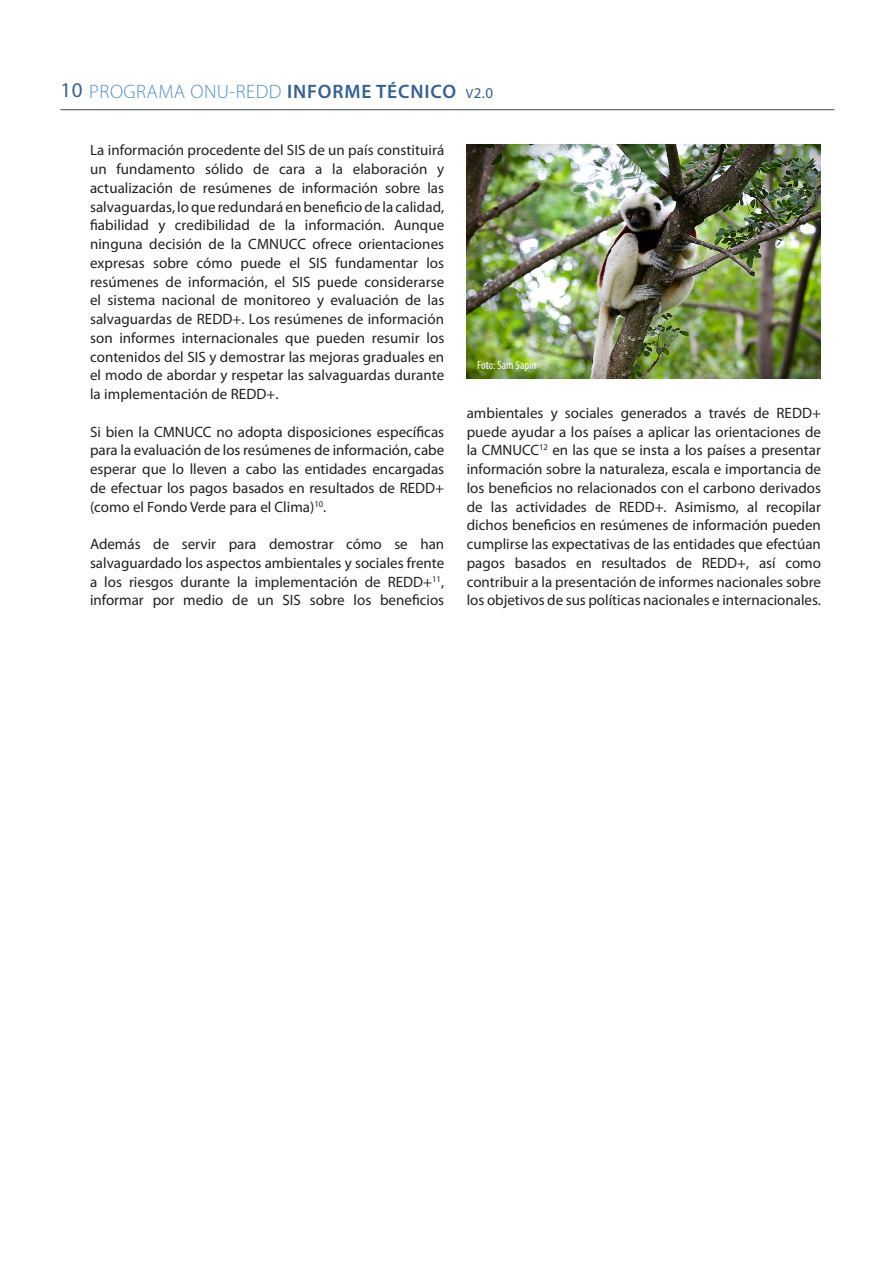
<style>
.page{position:relative;width:893px;height:1263px;background:#fff}
.page>*{position:absolute;margin:0;border:0;box-sizing:border-box;transform-origin:0 0}
.t1{font:300 19.5px "Myriad Pro";letter-spacing:.025em;color:#5090cc}
.t2{font:15px/18.8px "Myriad Pro";color:#231f20;text-align:justify}
.Normal1{font:condensed 12px "Myriad Pro";color:#fff}
.s1{font-weight:400;font-size:21px;color:#356093}
.s2{font-weight:600;color:#356093}
.s3{font-weight:400;font-size:13.5px;color:#356093}
.s4{font-weight:400;font-size:15px;color:#356093}
</style>
<div class="page">
<hr style="left:60px;top:109px;width:774px;height:1px;background:#40454e">
<img style="left:467px;top:144px;width:354px;height:234px">
<h1 class="t1" style="left:60px;top:80px;width:434px"><span class="s1">10</span> PROGRAMA ONU-REDD <span class="s2">INFORME TÉCNICO</span> <span class="s3">V</span><span class="s4">2.0</span></h1>
<p class="t2" style="left:90px;top:141px;width:356px">La información procedente del SIS de un país constituirá un fundamento sólido de cara a la elaboración y actualización de resúmenes de información sobre las salvaguardas, lo que redundará en beneficio de la calidad, fiabilidad y credibilidad de la información. Aunque ninguna decisión de la CMNUCC ofrece orientaciones expresas sobre cómo puede el SIS fundamentar los resúmenes de información, el SIS puede considerarse el sistema nacional de monitoreo y evaluación de las salvaguardas de REDD+. Los resúmenes de información son informes internacionales que pueden resumir los contenidos del SIS y demostrar las mejoras graduales en el modo de abordar y respetar las salvaguardas durante la implementación de REDD+.</p>
<p class="t2" style="left:90px;top:422px;width:356px">Si bien la CMNUCC no adopta disposiciones específicas para la evaluación de los resúmenes de información, cabe esperar que lo lleven a cabo las entidades encargadas de efectuar los pagos basados en resultados de REDD+ (como el Fondo Verde para el Clima)<sup>10</sup>.</p>
<p class="t2" style="left:90px;top:534px;width:356px">Además de servir para demostrar cómo se han salvaguardado los aspectos ambientales y sociales frente a los riesgos durante la implementación de REDD+<sup>11</sup>, informar por medio de un SIS sobre los beneficios</p>
<p class="Normal1" style="left:477px;top:358px;width:61px">Foto: Sam Sapin</p>
<p class="t2" style="left:467px;top:403px;width:356px">ambientales y sociales generados a través de REDD+ puede ayudar a los países a aplicar las orientaciones de la CMNUCC<sup>12</sup> en las que se insta a los países a presentar información sobre la naturaleza, escala e importancia de los beneficios no relacionados con el carbono derivados de las actividades de REDD+. Asimismo, al recopilar dichos beneficios en resúmenes de información pueden cumplirse las expectativas de las entidades que efectúan pagos basados en resultados de REDD+, así como contribuir a la presentación de informes nacionales sobre los objetivos de sus políticas nacionales e internacionales.</p>
</div>
